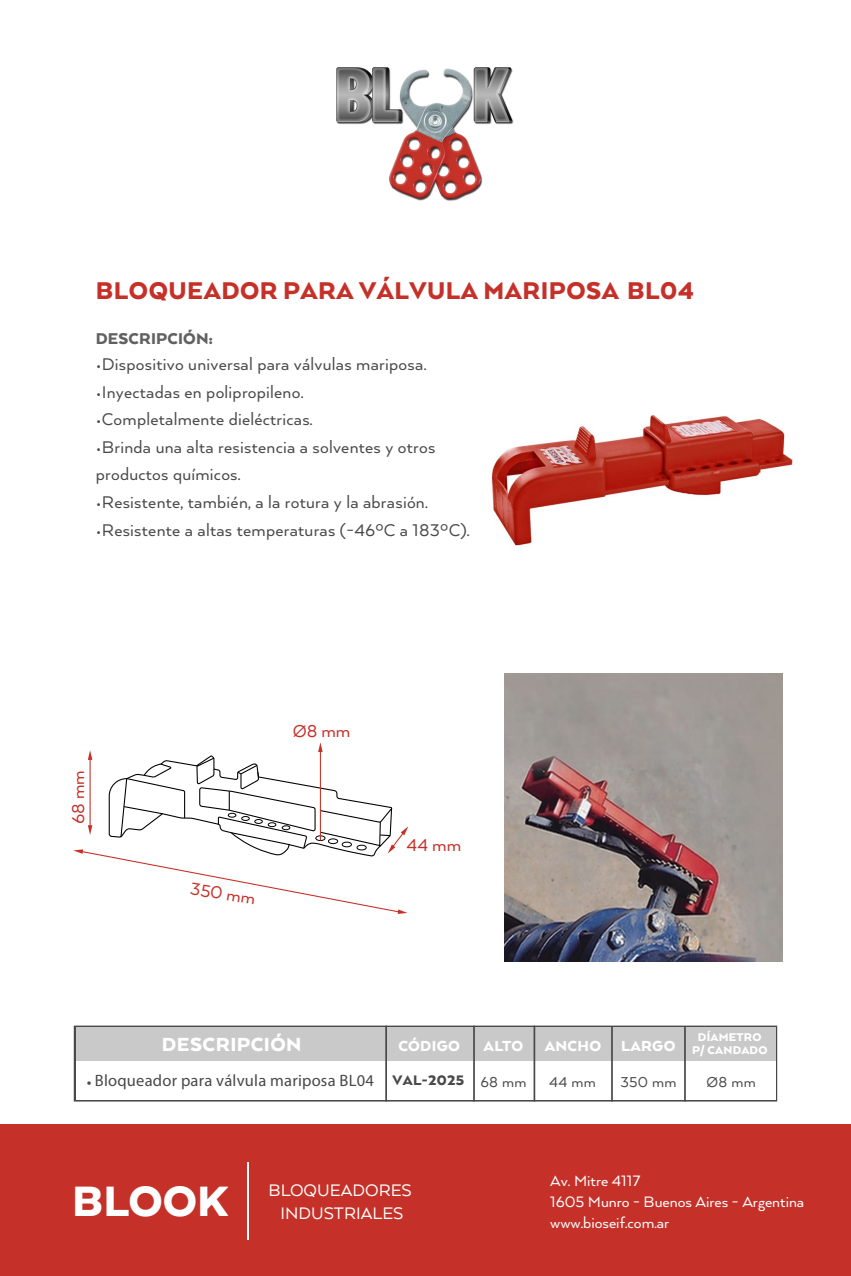
<style>
.page{position:relative;width:851px;height:1276px;background:#fff}
.page>*{position:absolute;margin:0;border:0;box-sizing:border-box;transform-origin:0 0}
.t1{font:900 48.9px "Arquitecta";color:#fff}
.t2{font:900 27.9px "Arquitecta";letter-spacing:.02em;color:#c53129}
.t3{font:900 21.9px "Arquitecta";letter-spacing:.02em;color:#fff}
.t4{font:19.8px "Arquitecta";color:#c53129}
.t5{font:19.5px/27.6px "Arquitecta";letter-spacing:.015em;color:#494949}
.t6{font:19.2px/23.6px "Arquitecta";color:#fff;text-align:center}
.t7{font:900 18px "Arquitecta";letter-spacing:.01em;color:#616161}
.t8{font:17.4px/20.9px "Arquitecta";color:#fff}
.t9{font:900 16.8px "Arquitecta";letter-spacing:.02em;color:#fff}
.t10{font:16.5px "Myriad Pro";letter-spacing:.015em;color:#494949}
.t11{font:16.5px "Arquitecta";letter-spacing:.02em;color:#494949}
.t12{font:900 12.9px/12.6px "Arquitecta";letter-spacing:.02em;color:#fff;text-align:center}
.s1{font-family:"Arquitecta";font-weight:900;font-size:16.65px}
.s2{font-family:"Arquitecta";font-weight:900;font-size:15.9px}
.s3{font-family:"Arquitecta"}
</style>
<div class="page">
<img style="left:491px;top:415px;width:302px;height:131px">
<img style="left:336px;top:67px;width:178px;height:134px">
<div style="left:0;top:1124px;width:850px;height:152px;background:#c53129"></div>
<hr style="left:247px;top:1162px;width:1px;height:77px;background:#fff">
<img style="left:504px;top:674px;width:278px;height:287px">
<svg style="left:73px;top:742px;width:335px;height:172px"></svg>
<svg style="left:74px;top:1025px;width:703px;height:76px;fill:#494949"></svg>
<div style="left:76px;top:1027px;width:699px;height:34px;background:#c9c9c9"></div>
<div style="left:76px;top:1061px;width:699px;height:38px;background:#fff"></div>
<hr style="left:385px;top:1025px;width:2px;height:76px;background:#494949">
<hr style="left:473px;top:1025px;width:2px;height:76px;background:#494949">
<hr style="left:533px;top:1025px;width:2px;height:76px;background:#494949">
<hr style="left:611px;top:1026px;width:1px;height:75px;background:#494949">
<hr style="left:684px;top:1027px;width:1px;height:74px;background:#494949">
<h2 class="t2" style="left:96px;top:273px;width:599px">BLOQUEADOR PARA VÁLVULA MARIPOSA BL04</h2>
<p class="t7" style="left:96px;top:327px;width:118px">DESCRIPCIÓN:</p>
<p class="t5" style="left:96px;top:350px;width:332px">•Dispositivo universal para válvulas mariposa.</p>
<p class="t5" style="left:96px;top:377px;width:209px">•Inyectadas en polipropileno.</p>
<p class="t5" style="left:96px;top:405px;width:218px">•Completalmente dieléctricas.</p>
<p class="t5" style="left:96px;top:432px;width:341px">•Brinda una alta resistencia a solventes y otros productos químicos.</p>
<p class="t5" style="left:96px;top:488px;width:333px">•Resistente, también, a la rotura y la abrasión.</p>
<p class="t5" style="left:96px;top:515px;width:375px">•Resistente a altas temperaturas (-46ºC a 183ºC).</p>
<p class="t4" style="left:66px;top:824px;width:55px;rotate:-90deg">68 mm</p>
<p class="t4" style="left:292px;top:719px;width:59px">Ø8 mm</p>
<p class="t4" style="left:192px;top:876px;width:67px;rotate:9deg">350 mm</p>
<p class="t4" style="left:406px;top:832px;width:56px">44 mm</p>
<p class="t3" style="left:162px;top:1030px;width:141px">DESCRIPCIÓN</p>
<p class="t9" style="left:398px;top:1035px;width:63px">CÓDIGO</p>
<p class="t9" style="left:483px;top:1035px;width:41px">ALTO</p>
<p class="t9" style="left:544px;top:1035px;width:132px">ANCHO LARGO</p>
<p class="t12" style="left:692px;top:1031px;width:77px">DÍAMETRO<br>P/ CANDADO</p>
<p class="t10" style="left:86px;top:1070px;width:441px"><span class="s1">•</span> Bloqueador para válvula mariposa BL04 <span class="s2">VAL-2025</span> <span class="s3">68 mm</span></p>
<p class="t11" style="left:549px;top:1072px;width:48px">44 mm</p>
<p class="t11" style="left:620px;top:1072px;width:58px">350 mm</p>
<p class="t11" style="left:706px;top:1072px;width:51px">Ø8 mm</p>
<h1 class="t1" style="left:72px;top:1170px;width:158px">BLOOK</h1>
<p class="t6" style="left:268px;top:1177px;width:145px">BLOQUEADORES<br>INDUSTRIALES</p>
<p class="t8" style="left:550px;top:1169px;width:255px">Av. Mitre 4117<br>1605 Munro - Buenos Aires - Argentina www.bioseif.com.ar</p>
</div>
